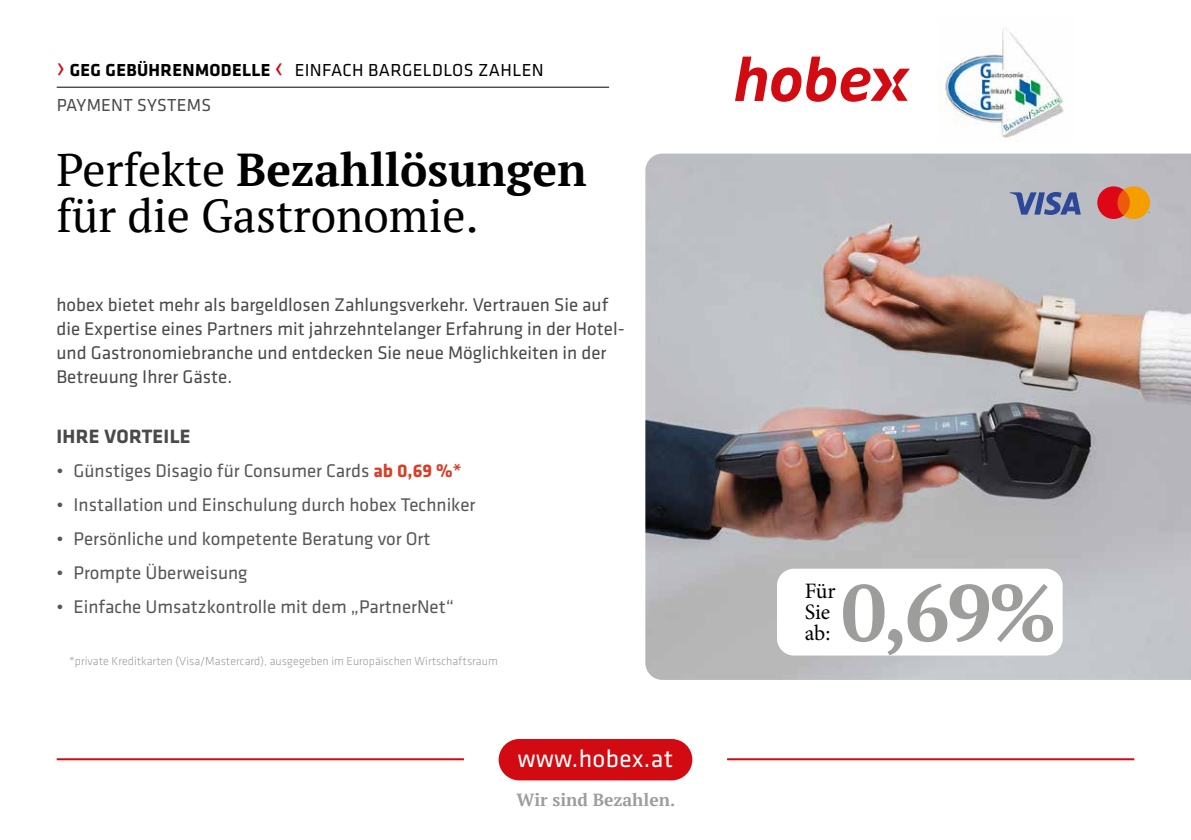
<style>
.page{position:relative;width:1191px;height:840px;background:#fff}
.page>*{position:absolute;margin:0;border:0;box-sizing:border-box;transform-origin:0 0}
.t1{font:700 80px "PT Serif";color:#9d9d9c}
.t2{font:46px/46px "PT Serif";color:#000}
.t3{font:25.4px "Klavika";letter-spacing:.015em;color:#fff}
.t4{font:22px/21px "Minion Pro";letter-spacing:-.005em;color:#000}
.t5{font:700 20px "Klavika";letter-spacing:.015em;color:#4a4a49}
.t6{font:19px/24px "Klavika";color:#4a4a49}
.t7{font:19px "Klavika";color:#575756}
.t8{font:18px/35.4px "Klavika";letter-spacing:.015em;color:#000}
.t9{font:700 17.6px "PT Serif";color:#9d9d9c}
.t10{font:300 12px "Klavika";color:#9d9d9c}
.s1{font-family:"Arial";font-size:26px;color:#d20a11}
.s2{font-weight:700}
.s3{color:#4a4a49}
.s4{font-weight:700;color:#d83e28}
</style>
<div class="page">
<hr style="left:57px;top:87px;width:552px;height:1px;background:#000">
<img style="left:645px;top:153px;width:546px;height:526px">
<svg style="left:735px;top:57px;width:175px;height:45px"></svg>
<svg style="left:1009px;top:192px;width:71px;height:23px;background:#7180ac"></svg>
<svg style="left:1097px;top:186px;width:53px;height:33px;background:#e1652a"></svg>
<div style="left:498px;top:738px;width:194px;height:42px;background:#d20a11;border-radius:21px"></div>
<hr style="left:57px;top:757px;width:407px;height:2px;background:#d20a11">
<hr style="left:727px;top:757px;width:407px;height:2px;background:#d20a11">
<div style="left:777px;top:568px;width:285px;height:87px;background:#fff;border-radius:17px"></div>
<img style="left:938px;top:28px;width:126px;height:113px">
<p class="t8" style="left:57px;top:51px;width:488px"><span class="s1">›</span> <span class="s2">GEG GEBÜHRENMODELLE</span> <span class="s1">‹</span> EINFACH BARGELDLOS ZAHLEN<br><span class="s3">PAYMENT SYSTEMS</span></p>
<h2 class="t2" style="left:56px;top:146px;width:532px">Perfekte <span class="s2">Bezahllösungen </span>für die Gastronomie.</h2>
<p class="t6" style="left:56px;top:291px;width:570px">hobex bietet mehr als bargeldlosen Zahlungsverkehr. Vertrauen Sie auf die Expertise eines Partners mit jahrzehntelanger Erfahrung in der Hotel&shy;und Gastronomiebranche und entdecken Sie neue Möglichkeiten in der Betreuung Ihrer Gäste.</p>
<p class="t5" style="left:56px;top:421px;width:136px">IHRE VORTEILE</p>
<p class="t7" style="left:56px;top:457px;width:407px">• Günstiges Disagio für Consumer Cards <span class="s4">ab 0,69 %*</span></p>
<p class="t7" style="left:56px;top:491px;width:420px">• Installation und Einschulung durch hobex Techniker</p>
<p class="t7" style="left:56px;top:525px;width:375px">• Persönliche und kompetente Beratung vor Ort</p>
<p class="t7" style="left:56px;top:559px;width:193px">• Prompte Überweisung</p>
<p class="t7" style="left:56px;top:593px;width:399px">• Einfache Umsatzkontrolle mit dem „PartnerNet“</p>
<p class="t10" style="left:69px;top:653px;width:430px">*private Kreditkarten (Visa/Mastercard), ausgegeben im Europäischen Wirtschaftsraum</p>
<h3 class="t3" style="left:518px;top:742px;width:157px">www.hobex.at</h3>
<p class="t9" style="left:516px;top:787px;width:160px">Wir sind Bezahlen.</p>
<h1 class="t1" style="left:841px;top:560px;width:217px">0,69%</h1>
<p class="t4" style="left:804px;top:580px;width:33px">Für<br>Sie ab:</p>
</div>
